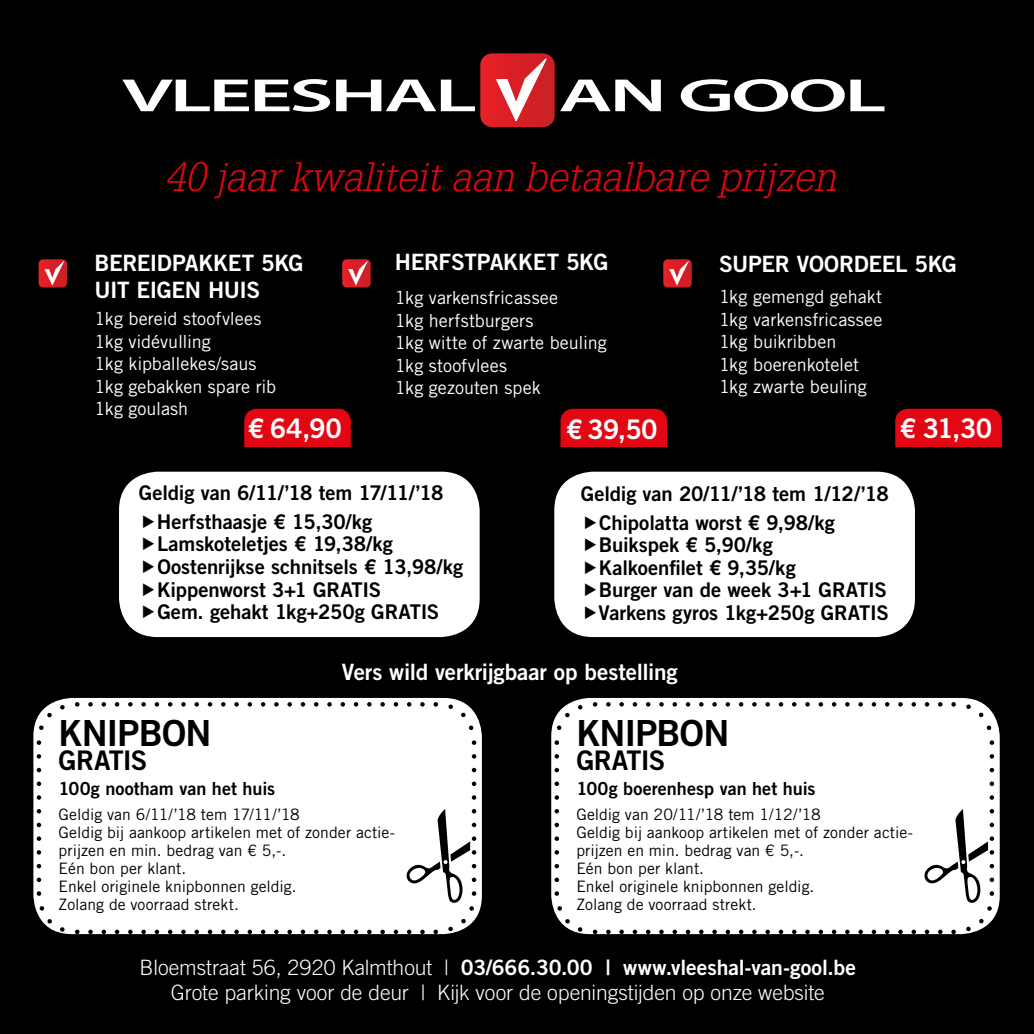
<style>
.page{position:relative;width:1034px;height:1034px;background:#fff}
.page>*{position:absolute;margin:0;border:0;box-sizing:border-box;transform-origin:0 0}
.t1{font:italic 300 40.05px "Glypha LT Std";letter-spacing:.005em;color:#e30613}
.t2{font:36px "Trade Gothic LT Std Bd 2";letter-spacing:-.02em;color:#000}
.t3{font:27px "Trade Gothic LT Std Bd 2";letter-spacing:-.025em;color:#fff}
.t4{font:27px "Trade Gothic LT Std Bd 2";letter-spacing:-.03em;color:#000}
.t5{font:22.5px/27px "Trade Gothic LT Std Bd 2";letter-spacing:-.015em;color:#fff}
.t6{font:21.15px "Trade Gothic LT Std Bd 2";letter-spacing:-.005em;color:#fff}
.t7{font:300 21.15px "Trade Gothic LT Std";letter-spacing:-.005em;color:#fff}
.t8{font:20.25px/22.5px "Trade Gothic LT Std Bd 2";letter-spacing:-.005em;color:#000}
.t9{font:18px/22.5px "Trade Gothic LT Std";color:#fff}
.t10{font:18px "Trade Gothic LT Std Bd 2";color:#000}
.t11{font:15.75px/18px "Trade Gothic LT Std";color:#000}
.s1{font-family:"Trade Gothic LT Std";font-weight:300}
</style>
<div class="page">
<div style="left:0;top:0;width:1033px;height:1033px;background:#000"></div>
<div style="left:895px;top:408px;width:106px;height:39px;background:#e30613"></div>
<div style="left:244px;top:408px;width:107px;height:39px;background:#e30613"></div>
<svg style="left:122px;top:80px;width:127px;height:31px"></svg>
<svg style="left:255px;top:79px;width:75px;height:33px"></svg>
<svg style="left:560px;top:80px;width:100px;height:31px"></svg>
<svg style="left:680px;top:79px;width:164px;height:33px"></svg>
<svg style="left:850px;top:80px;width:34px;height:31px"></svg>
<svg style="left:336px;top:53px;width:218px;height:74px"></svg>
<div style="left:560px;top:408px;width:107px;height:39px;background:#e30613"></div>
<div style="left:33px;top:697px;width:449px;height:236px;background:#fff;border-radius:38px"></div>
<svg style="left:37px;top:702px;width:439px;height:231px"></svg>
<div style="left:551px;top:697px;width:448px;height:236px;background:#fff;border-radius:38px"></div>
<svg style="left:554px;top:702px;width:439px;height:231px"></svg>
<svg style="left:39px;top:259px;width:28px;height:28px"></svg>
<svg style="left:342px;top:259px;width:28px;height:28px"></svg>
<svg style="left:663px;top:259px;width:28px;height:28px"></svg>
<div style="left:119px;top:471px;width:360px;height:166px;background:#fff;border-radius:38px"></div>
<div style="left:554px;top:471px;width:360px;height:166px;background:#fff;border-radius:38px"></div>
<h1 class="t1" style="left:165px;top:154px;width:672px">40 jaar kwaliteit aan betaalbare prijzen</h1>
<h3 class="t5" style="left:94px;top:249px;width:210px">BEREIDPAKKET 5KG<br>UIT EIGEN HUIS</h3>
<p class="t9" style="left:94px;top:307px;width:183px">1kg bereid stoofvlees<br>1kg vidévulling<br>1kg kipballekes/saus<br>1kg gebakken spare rib<br>1kg goulash</p>
<h3 class="t3" style="left:248px;top:411px;width:95px">€ 64,90</h3>
<h3 class="t5" style="left:395px;top:248px;width:215px">HERFSTPAKKET 5KG</h3>
<p class="t9" style="left:395px;top:286px;width:213px">1kg varkensfricassee<br>1kg herfstburgers<br>1kg witte of zwarte beuling<br>1kg stoofvlees<br>1kg gezouten spek</p>
<h3 class="t3" style="left:566px;top:413px;width:93px">€ 39,50</h3>
<h3 class="t5" style="left:719px;top:249px;width:239px">SUPER VOORDEEL 5KG</h3>
<p class="t9" style="left:719px;top:285px;width:165px">1kg gemengd gehakt<br>1kg varkensfricassee<br>1kg buikribben<br>1kg boerenkotelet<br>1kg zwarte beuling</p>
<h3 class="t3" style="left:899px;top:411px;width:94px">€ 31,30</h3>
<p class="t8" style="left:157px;top:477px;width:288px;line-height:29.2px;text-indent:-18px">Geldig van 6/11/’18 tem 17/11/’18<br>Herfsthaasje € 15,30/kg</p>
<p class="t8" style="left:157px;top:532px;width:308px">Lamskoteletjes € 19,38/kg<br>Oostenrijkse schnitsels € 13,98/kg<br>Kippenworst 3+1 GRATIS<br>Gem. gehakt 1kg+250g GRATIS</p>
<p class="t8" style="left:599px;top:478px;width:291px;line-height:29.2px;text-indent:-18px">Geldig van 20/11/’18 tem 1/12/’18<br>Chipolatta worst € 9,98/kg</p>
<p class="t8" style="left:598px;top:533px;width:291px">Buikspek € 5,90/kg<br>Kalkoenfilet € 9,35/kg<br>Burger van de week 3+1 GRATIS<br>Varkens gyros 1kg+250g GRATIS</p>
<h3 class="t5" style="left:342px;top:657px;width:337px">Vers wild verkrijgbaar op bestelling</h3>
<h2 class="t2" style="left:58px;top:710px;width:154px">KNIPBON</h2>
<h3 class="t4" style="left:58px;top:743px;width:90px">GRATIS</h3>
<p class="t10" style="left:58px;top:777px;width:218px">100g nootham van het huis</p>
<p class="t11" style="left:58px;top:805px;width:338px">Geldig van 6/11/’18 tem 17/11/’18<br>Geldig bij aankoop artikelen met of zonder actie&shy;prijzen en min. bedrag van € 5,-.<br>Eén bon per klant.<br>Enkel originele knipbonnen geldig.<br>Zolang de voorraad strekt.</p>
<h2 class="t2" style="left:576px;top:710px;width:154px">KNIPBON</h2>
<h3 class="t4" style="left:576px;top:743px;width:90px">GRATIS</h3>
<p class="t10" style="left:576px;top:777px;width:241px">100g boerenhesp van het huis</p>
<p class="t11" style="left:576px;top:805px;width:338px">Geldig van 20/11/’18 tem 1/12/’18<br>Geldig bij aankoop artikelen met of zonder actie&shy;prijzen en min. bedrag van € 5,-.<br>Eén bon per klant.<br>Enkel originele knipbonnen geldig.<br>Zolang de voorraad strekt.</p>
<h3 class="t6" style="left:139px;top:954px;width:718px"><span class="s1">Bloemstraat 56, 2920 Kalmthout |</span> 03/666.30.00 | www.vleeshal-van-gool.be</h3>
<h3 class="t7" style="left:171px;top:979px;width:655px">Grote parking voor de deur | Kijk voor de openingstijden op onze website</h3>
</div>
